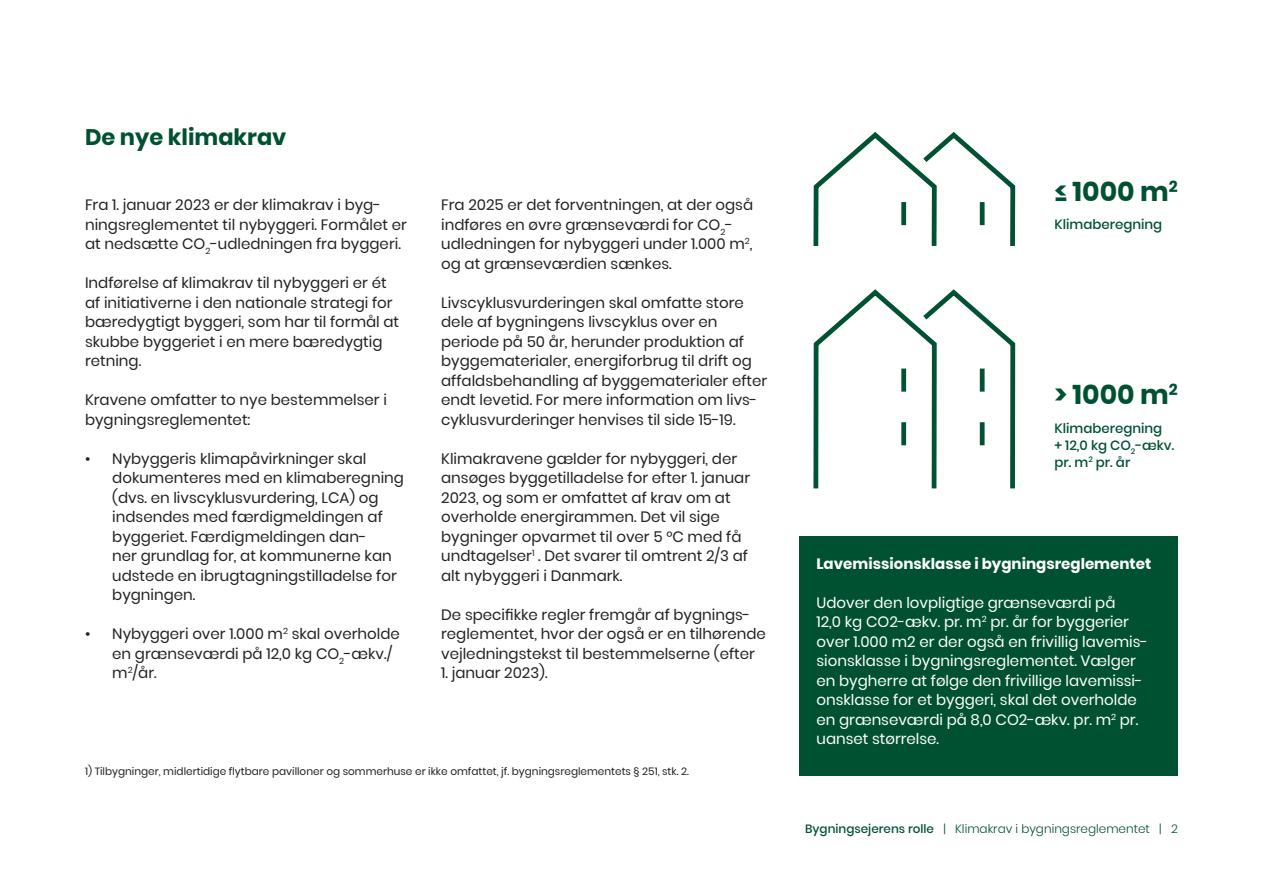
<style>
.page{position:relative;width:1263px;height:893px;background:#fff}
.page>*{position:absolute;margin:0;border:0;box-sizing:border-box;transform-origin:0 0}
.t1{font:700 27.15px "Poppins";color:#005132}
.t2{font:700 22.5px "Poppins";color:#005132}
.t3{font:15px/19.5px "Poppins";color:#222}
.t4{font:15px/19.5px "Poppins";color:#fff}
.t5{font:700 15px "Poppins";color:#fff}
.t6{font:500 13.35px/17px "Poppins";color:#005132}
.t7{font:300 12px "Poppins";color:#005132}
.t8{font:10.5px "Poppins";color:#222}
.s1{font-weight:500}
</style>
<div class="page">
<svg style="left:813px;top:289px;width:203px;height:200px"></svg>
<svg style="left:813px;top:132px;width:203px;height:114px"></svg>
<div style="left:799px;top:536px;width:379px;height:240px;background:#005132"></div>
<h2 class="t2" style="left:85px;top:124px;width:203px">De nye klimakrav</h2>
<p class="t3" style="left:85px;top:195px;width:323px">Fra 1. januar 2023 er der klimakrav i byg&shy;ningsreglementet til nybyggeri. Formålet er at nedsætte CO<sub>2</sub>-udledningen fra byggeri.</p>
<p class="t3" style="left:85px;top:273px;width:316px">Indførelse af klimakrav til nybyggeri er ét af initiativerne i den nationale strategi for bæredygtigt byggeri, som har til formål at skubbe byggeriet i en mere bæredygtig retning.</p>
<p class="t3" style="left:85px;top:390px;width:303px">Kravene omfatter to nye bestemmelser i bygningsreglementet:</p>
<p class="t3" style="left:112px;top:449px;width:293px;text-indent:-27px">• Nybyggeris klimapåvirkninger skal dokumenteres med en klimaberegning (dvs. en livscyklusvurdering, LCA) og indsendes med færdigmeldingen af byggeriet. Færdigmeldingen dan-<br>ner grundlag for, at kommunerne kan udstede en ibrugtagningstilladelse for bygningen.</p>
<p class="t3" style="left:112px;top:624px;width:289px;text-indent:-27px">• Nybyggeri over 1.000 m<sup>2</sup> skal overholde en grænseværdi på 12,0 kg CO<sub>2</sub>-ækv./ m<sup>2</sup>/år.</p>
<p class="t3" style="left:441px;top:195px;width:313px">Fra 2025 er det forventningen, at der også indføres en øvre grænseværdi for CO<sub>2</sub>- udledningen for nybyggeri under 1.000 m<sup>2</sup>, og at grænseværdien sænkes.</p>
<p class="t3" style="left:441px;top:293px;width:328px">Livscyklusvurderingen skal omfatte store dele af bygningens livscyklus over en periode på 50 år, herunder produktion af byggematerialer, energiforbrug til drift og affaldsbehandling af byggematerialer efter endt levetid. For mere information om livs&shy;cyklusvurderinger henvises til side 15-19.</p>
<p class="t3" style="left:441px;top:449px;width:310px">Klimakravene gælder for nybyggeri, der ansøges byggetilladelse for efter 1. januar 2023, og som er omfattet af krav om at overholde energirammen. Det vil sige bygninger opvarmet til over 5 °C med få undtagelser<sup>1</sup> . Det svarer til omtrent 2/3 af alt nybyggeri i Danmark.</p>
<p class="t3" style="left:441px;top:605px;width:326px">De specifikke regler fremgår af bygnings&shy;reglementet, hvor der også er en tilhørende vejledningstekst til bestemmelserne (efter</p>
<p class="t3" style="left:441px;top:663px;width:108px">1. januar 2023).</p>
<p class="t8" style="left:85px;top:765px;width:605px">1) Tilbygninger, midlertidige flytbare pavilloner og sommerhuse er ikke omfattet, jf. bygningsreglementets § 251, stk. 2.</p>
<h1 class="t1" style="left:1054px;top:176px;width:125px">≤ 1000 m<sup>2</sup></h1>
<p class="t6" style="left:1054px;top:216px;width:109px">Klimaberegning</p>
<h1 class="t1" style="left:1054px;top:379px;width:125px">&gt; 1000 m<sup>2</sup></h1>
<p class="t6" style="left:1054px;top:420px;width:121px">Klimaberegning<br>+ 12,0 kg CO<sub>2</sub>-ækv. pr. m<sup>2</sup> pr. år</p>
<p class="t5" style="left:816px;top:555px;width:336px">Lavemissionsklasse i bygningsreglementet</p>
<p class="t4" style="left:816px;top:593px;width:333px">Udover den lovpligtige grænseværdi på<br>12,0 kg CO2-ækv. pr. m<sup>2</sup> pr. år for byggerier over 1.000 m2 er der også en frivillig lavemis&shy;sionsklasse i bygningsreglementet. Vælger en bygherre at følge den frivillige lavemissi&shy;onsklasse for et byggeri, skal det overholde en grænseværdi på 8,0 CO2-ækv. pr. m<sup>2</sup> pr. uanset størrelse.</p>
<p class="t7" style="left:805px;top:822px;width:374px"><span class="s1">Bygningsejerens rolle</span> | Klimakrav i bygningsreglementet | 2</p>
</div>
